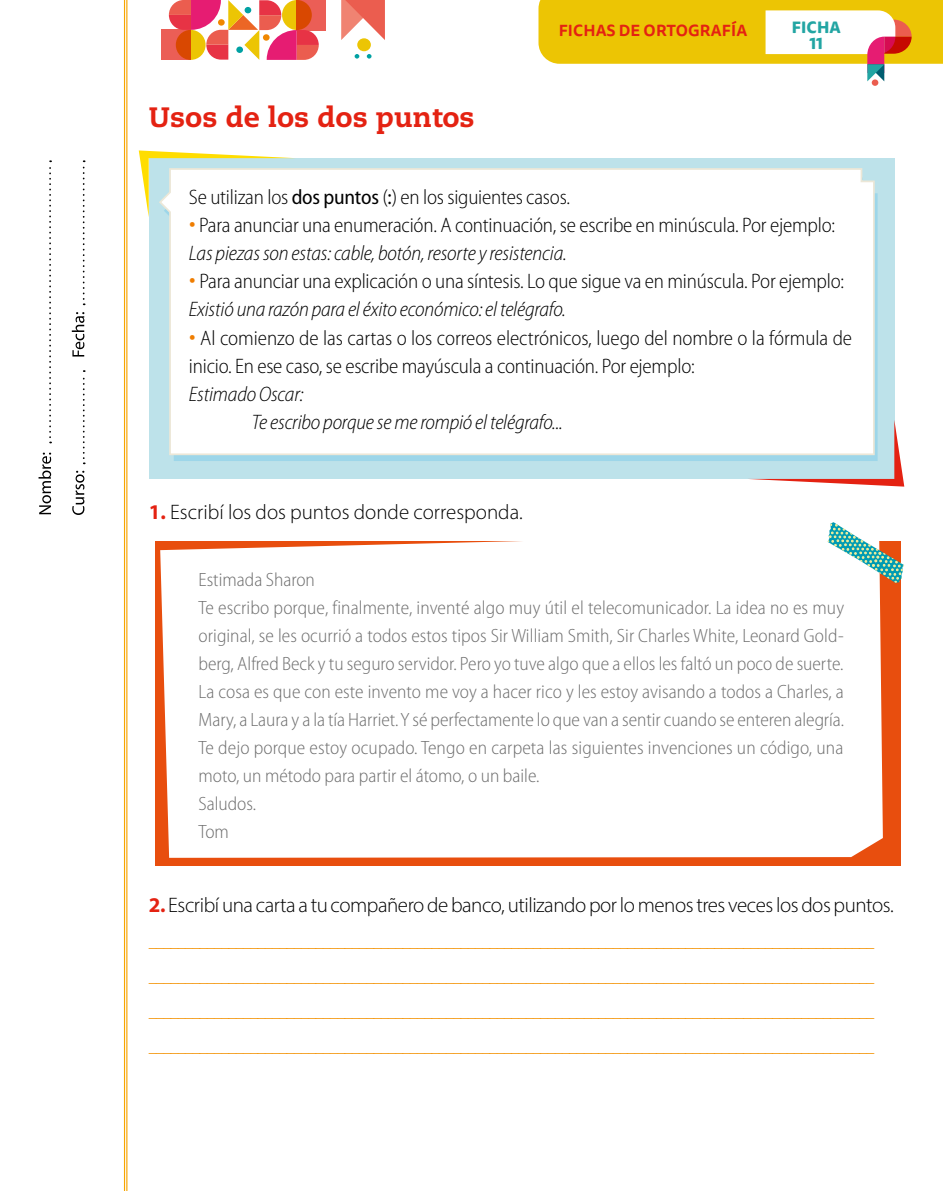
<style>
.page{position:relative;width:943px;height:1191px;background:#fff}
.page>*{position:absolute;margin:0;border:0;box-sizing:border-box;transform-origin:0 0}
.Titulo_Fichas{font:800 28px "Caecilia LT Std";color:#e42212}
.Teoria_Fichas{font:300 semi-condensed 21px/28px "Myriad Pro";letter-spacing:-.01em;color:#000}
.Teoria_Fichas-2{font:italic 300 semi-condensed 21px "Myriad Pro";letter-spacing:-.01em;color:#000}
.Consigna_123{font:300 21px "Myriad Pro";letter-spacing:-.02em;color:#000}
.Consigna_123-2{font:300 21px "Myriad Pro";color:#000}
.Desarrollo_txt_en_ac{font:300 semi-condensed 19.25px/28px "Myriad Pro";color:#6e6e6e;text-align:justify}
.t1{font:800 15.92px/15.6px "Tisa Sans Pro";letter-spacing:.01em;color:#22a5a3;text-align:center}
.Subconsigna_abc{font:600 15.75px "Myriad Pro";color:#f39100}
.t2{font:700 15.75px "Tisa Sans Pro";letter-spacing:.01em;color:#e42212}
.s1{font-weight:400}
.s2{font-weight:900;font-stretch:normal;font-size:22.75px;color:#ef7d00}
.s3{font-weight:700;color:#e42212}
</style>
<div class="page">
<div style="left:871px;top:79px;width:7px;height:7px;background:#eb5d4f;border-radius:50%"></div>
<svg style="left:538px;top:0;width:405px;height:81px"></svg>
<hr style="left:124px;top:0;width:1px;height:1191px;background:#f7a500">
<hr style="left:126px;top:0;width:1px;height:1191px;background:#f7a500">
<div style="left:156px;top:541px;width:745px;height:324px;background:#e84e0e"></div>
<div style="left:160px;top:541px;width:722px;height:317px;background:#fff"></div>
<svg style="left:827px;top:522px;width:77px;height:60px"></svg>
<svg style="left:149px;top:158px;width:745px;height:321px;background:#b8e0e9"></svg>
<svg style="left:139px;top:150px;width:156px;height:67px"></svg>
<svg style="left:158px;top:167px;width:717px;height:289px"></svg>
<svg style="left:747px;top:420px;width:157px;height:66px"></svg>
<div style="left:161px;top:30px;width:30px;height:30px;background:#eb5e56"></div>
<div style="left:296px;top:0;width:30px;height:30px;background:#eb5e56"></div>
<svg style="left:169px;top:0;width:150px;height:60px"></svg>
<div style="left:263px;top:34px;width:6px;height:7px;background:#f08700;border-radius:50%"></div>
<div style="left:236px;top:47px;width:7px;height:6px;background:#00a1a3;border-radius:50%"></div>
<svg style="left:341px;top:0;width:44px;height:40px"></svg>
<div style="left:357px;top:38px;width:14px;height:13px;background:#ecc504;border-radius:50%"></div>
<svg style="left:367px;top:54px;width:4px;height:5px"></svg>
<svg style="left:354px;top:54px;width:5px;height:5px"></svg>
<svg style="left:39px;top:452px;width:12px;height:62px"></svg>
<svg style="left:72px;top:471px;width:12px;height:44px"></svg>
<svg style="left:72px;top:312px;width:12px;height:44px"></svg>
<svg style="left:49px;top:160px;width:2px;height:283px"></svg>
<svg style="left:83px;top:370px;width:2px;height:94px"></svg>
<svg style="left:83px;top:160px;width:2px;height:145px"></svg>
<p class="Titulo_Fichas" style="left:149px;top:100px;width:327px">Usos de los dos puntos</p>
<p class="t2" style="left:559px;top:19px;width:190px">FICHAS DE ORTOGRAFÍA</p>
<p class="t1" style="left:791px;top:20px;width:51px">FICHA<br>11</p>
<p class="Teoria_Fichas" style="left:189px;top:183px;width:382px">Se utilizan los <span class="s1">dos puntos</span> (<span class="s1">:</span>) en los siguientes casos.</p>
<p class="Teoria_Fichas" style="left:189px;top:211px;width:647px"><span class="s2">·</span> Para anunciar una enumeración. A continuación, se escribe en minúscula. Por ejemplo:</p>
<p class="Teoria_Fichas-2" style="left:189px;top:241px;width:379px">Las piezas son estas: cable, botón, resorte y resistencia.</p>
<p class="Teoria_Fichas" style="left:189px;top:267px;width:656px"><span class="s2">·</span> Para anunciar una explicación o una síntesis. Lo que sigue va en minúscula. Por ejemplo:</p>
<p class="Teoria_Fichas-2" style="left:189px;top:297px;width:378px">Existió una razón para el éxito económico: el telégrafo.</p>
<p class="Teoria_Fichas" style="left:189px;top:323px;width:664px"><span class="s2">·</span> Al comienzo de las cartas o los correos electrónicos, luego del nombre o la fórmula de inicio. En ese caso, se escribe mayúscula a continuación. Por ejemplo:</p>
<p class="Teoria_Fichas-2" style="left:189px;top:381px;width:116px">Estimado Oscar:</p>
<p class="Teoria_Fichas-2" style="left:252px;top:409px;width:312px">Te escribo porque se me rompió el telégrafo...</p>
<p class="Consigna_123-2" style="left:149px;top:500px;width:375px"><span class="s3">1.</span> Escribí los dos puntos donde corresponda.</p>
<p class="Desarrollo_txt_en_ac" style="left:198px;top:565px;width:118px">Estimada Sharon</p>
<p class="Desarrollo_txt_en_ac" style="left:198px;top:593px;width:647px">Te escribo porque, finalmente, inventé algo muy útil el telecomunicador. La idea no es muy original, se les ocurrió a todos estos tipos Sir William Smith, Sir Charles White, Leonard Gold&shy;berg, Alfred Beck y tu seguro servidor. Pero yo tuve algo que a ellos les faltó un poco de suerte.<br>La cosa es que con este invento me voy a hacer rico y les estoy avisando a todos a Charles, a Mary, a Laura y a la tía Harriet. Y sé perfectamente lo que van a sentir cuando se enteren alegría.</p>
<p class="Desarrollo_txt_en_ac" style="left:198px;top:733px;width:646px">Te dejo porque estoy ocupado. Tengo en carpeta las siguientes invenciones un código, una moto, un método para partir el átomo, o un baile.</p>
<p class="Desarrollo_txt_en_ac" style="left:198px;top:789px;width:59px">Saludos.</p>
<p class="Desarrollo_txt_en_ac" style="left:198px;top:817px;width:32px">Tom</p>
<p class="Consigna_123" style="left:149px;top:892px;width:746px"><span class="s3">2.</span> Escribí una carta a tu compañero de banco, utilizando por lo menos tres veces los dos puntos.</p>
<p class="Subconsigna_abc" style="left:149px;top:931px;width:727px">____________________________________________________________________________________________________</p>
<p class="Subconsigna_abc" style="left:149px;top:966px;width:727px">____________________________________________________________________________________________________</p>
<p class="Subconsigna_abc" style="left:149px;top:1001px;width:727px">____________________________________________________________________________________________________</p>
<p class="Subconsigna_abc" style="left:149px;top:1036px;width:727px">____________________________________________________________________________________________________</p>
</div>
